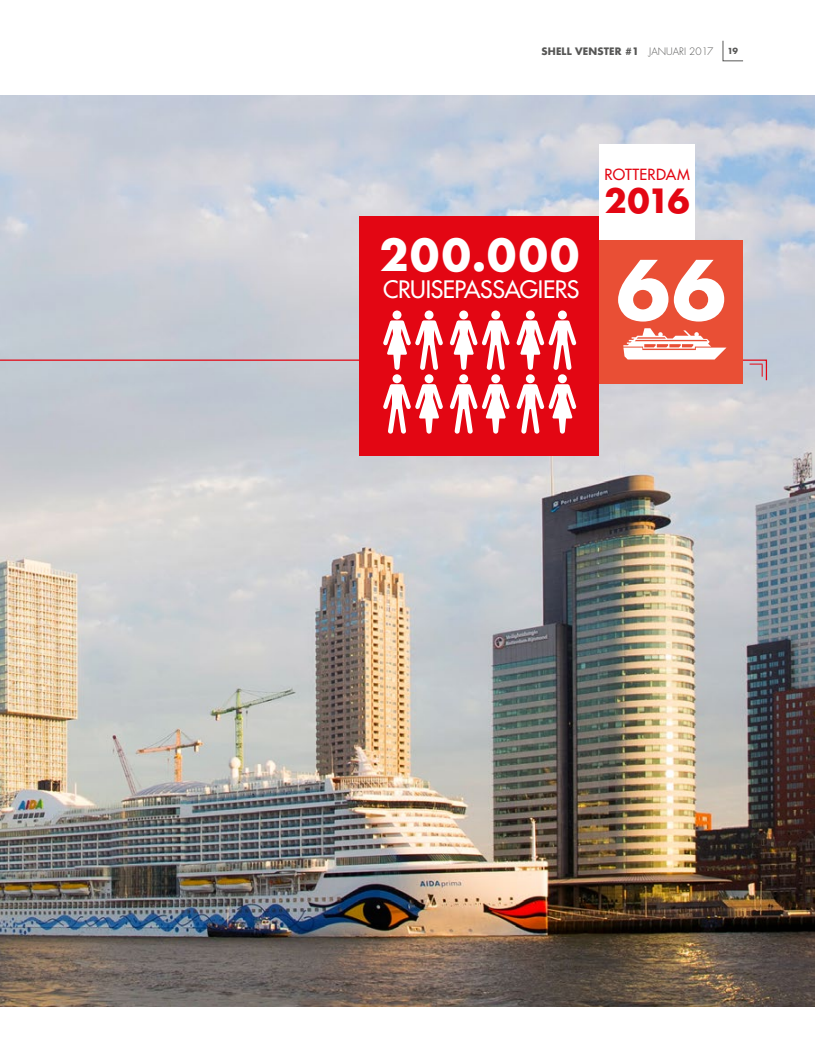
<style>
.page{position:relative;width:815px;height:1063px;background:#fff}
.page>*{position:absolute;margin:0;border:0;box-sizing:border-box;transform-origin:0 0}
.t1{font:700 78.75px "Futura Std";color:#fff}
.t2{font:700 42.5px "Futura Std";letter-spacing:.055em;color:#fff}
.t3{font:700 32.5px "Futura Std";color:#e30613}
.t4{font:500 23.5px "Futura Std";letter-spacing:-.025em;color:#fff}
.t5{font:500 15px "Futura Std";letter-spacing:.01em;color:#e30613}
.t6{font:700 10px "Futura Std";letter-spacing:.01em;color:#575756}
.t7{font:700 8.12px "Futura Std";color:#575756}
.s1{font-weight:300}
</style>
<div class="page">
<img style="left:0;top:96px;width:815px;height:911px">
<svg style="left:722px;top:40px;width:21px;height:21px"></svg>
<div style="left:599px;top:144px;width:96px;height:96px;background:#fff"></div>
<div style="left:360px;top:216px;width:239px;height:239px;background:#e30613"></div>
<div style="left:393px;top:311px;width:8px;height:8px;background:#fff;border-radius:50%"></div>
<div style="left:425px;top:311px;width:9px;height:8px;background:#fff;border-radius:50%"></div>
<div style="left:459px;top:311px;width:9px;height:8px;background:#fff;border-radius:50%"></div>
<div style="left:491px;top:311px;width:9px;height:8px;background:#fff;border-radius:50%"></div>
<div style="left:526px;top:311px;width:9px;height:8px;background:#fff;border-radius:50%"></div>
<div style="left:558px;top:311px;width:9px;height:8px;background:#fff;border-radius:50%"></div>
<div style="left:599px;top:240px;width:144px;height:143px;background:#e94f35"></div>
<svg style="left:0;top:320px;width:768px;height:114px"></svg>
<p class="t6" style="left:542px;top:44px;width:173px">SHELL VENSTER #1 <span class="s1">JANUARI 2017</span></p>
<p class="t7" style="left:728px;top:46px;width:12px">19</p>
<h2 class="t2" style="left:379px;top:227px;width:201px">200.000</h2>
<h3 class="t4" style="left:383px;top:275px;width:198px">CRUISEPASSAGIERS</h3>
<h3 class="t5" style="left:605px;top:165px;width:87px">ROTTERDAM</h3>
<h3 class="t3" style="left:605px;top:179px;width:87px">2016</h3>
<h1 class="t1" style="left:616px;top:237px;width:111px">66</h1>
</div>
